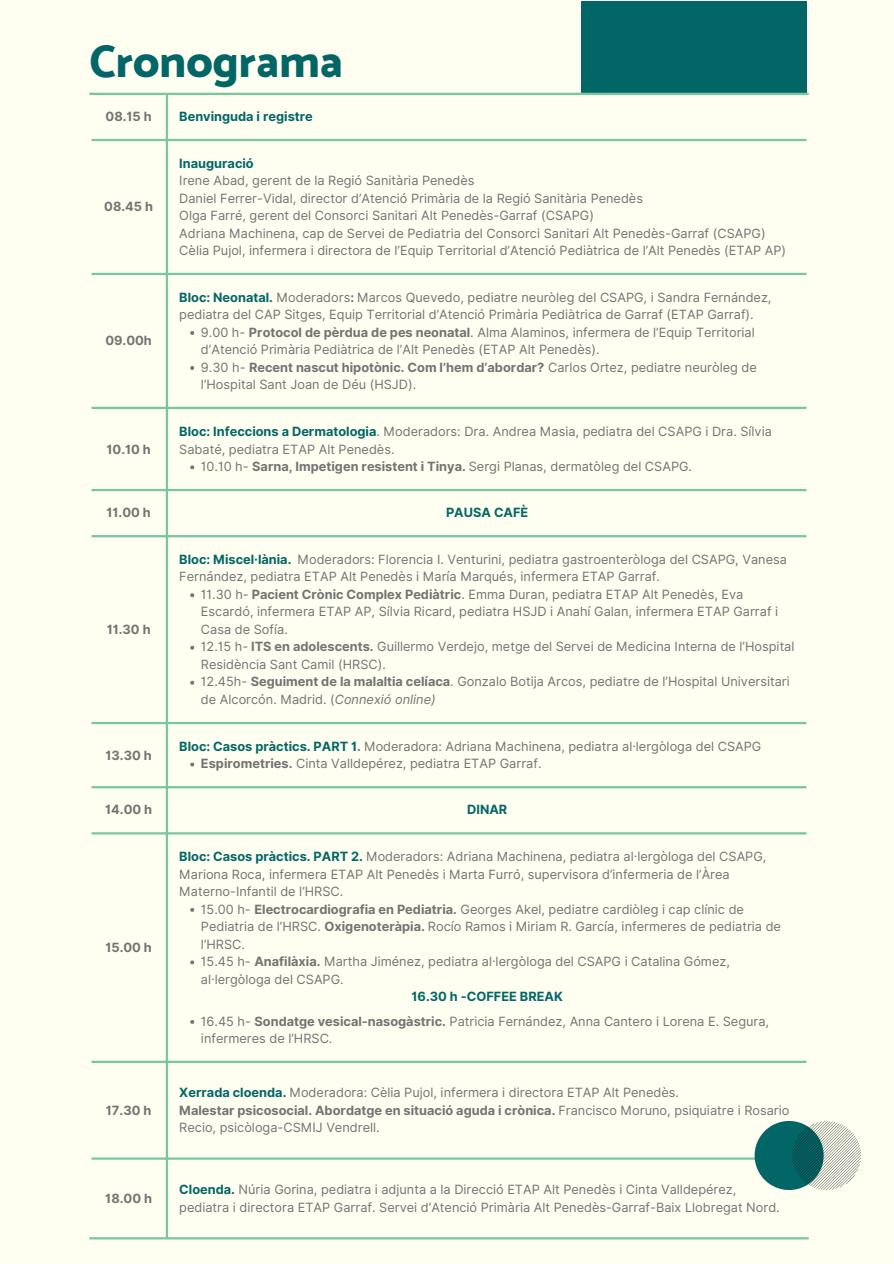
<style>
.page{position:relative;width:894px;height:1264px;background:#fff}
.page>*{position:absolute;margin:0;border:0;box-sizing:border-box;transform-origin:0 0}
.t1{font:800 45.6px "Catamaran";color:#036666}
.t2{font:12.75px/17.5px "Inter";color:#737373}
.t3{font:700 12.75px "Inter";color:#737373}
.t4{font:700 12.75px "Inter";color:#036666}
.s1{font-weight:700;color:#036666}
.s2{font-weight:700}
.s3{font-style:italic}
</style>
<div class="page">
<div style="left:0;top:0;width:893px;height:1263px;background:#fefff1"></div>
<div style="left:581px;top:1px;width:225px;height:92px;background:#036666"></div>
<svg style="left:190px;top:331px;width:4px;height:4px"></svg>
<svg style="left:190px;top:366px;width:4px;height:4px"></svg>
<svg style="left:190px;top:465px;width:4px;height:4px"></svg>
<svg style="left:190px;top:593px;width:4px;height:4px"></svg>
<svg style="left:190px;top:645px;width:4px;height:4px"></svg>
<svg style="left:190px;top:680px;width:4px;height:4px"></svg>
<svg style="left:190px;top:762px;width:4px;height:4px"></svg>
<svg style="left:190px;top:908px;width:4px;height:3px"></svg>
<svg style="left:190px;top:960px;width:4px;height:4px"></svg>
<svg style="left:190px;top:1020px;width:4px;height:3px"></svg>
<hr style="left:166px;top:95px;width:2px;height:1142px;background:#78c6a3">
<hr style="left:89px;top:93px;width:719px;height:2px;background:#78c6a3">
<hr style="left:92px;top:139px;width:714px;height:2px;background:#78c6a3">
<hr style="left:92px;top:273px;width:714px;height:2px;background:#78c6a3">
<hr style="left:92px;top:407px;width:714px;height:2px;background:#78c6a3">
<hr style="left:92px;top:489px;width:714px;height:2px;background:#78c6a3">
<hr style="left:92px;top:535px;width:714px;height:2px;background:#78c6a3">
<hr style="left:92px;top:722px;width:714px;height:2px;background:#78c6a3">
<hr style="left:92px;top:786px;width:714px;height:2px;background:#78c6a3">
<hr style="left:92px;top:832px;width:714px;height:2px;background:#78c6a3">
<hr style="left:92px;top:1060px;width:714px;height:2px;background:#78c6a3">
<hr style="left:92px;top:1157px;width:714px;height:2px;background:#78c6a3">
<hr style="left:89px;top:1237px;width:719px;height:2px;background:#78c6a3">
<svg style="left:754px;top:1121px;width:106px;height:68px"></svg>
<p class="t1" style="left:89px;top:35px;width:255px">Cronograma</p>
<h1 class="t3" style="left:106px;top:109px;width:48px">08.15 h</h1>
<p class="t4" style="left:179px;top:109px;width:135px">Benvinguda i registre</p>
<p class="t3" style="left:104px;top:199px;width:50px">08.45 h</p>
<p class="t3" style="left:105px;top:333px;width:48px">09.00h</p>
<p class="t3" style="left:106px;top:441px;width:46px">10.10 h</p>
<p class="t4" style="left:179px;top:155px;width:76px">Inauguració</p>
<p class="t2" style="left:179px;top:172px;width:296px">Irene Abad, gerent de la Regió Sanitària Penedès</p>
<p class="t2" style="left:179px;top:189px;width:465px">Daniel Ferrer-Vidal, director d’Atenció Primària de la Regió Sanitària Penedès</p>
<p class="t2" style="left:179px;top:207px;width:416px">Olga Farré, gerent del Consorci Sanitari Alt Penedès-Garraf (CSAPG)</p>
<p class="t2" style="left:179px;top:224px;width:587px">Adriana Machinena, cap de Servei de Pediatria del Consorci Sanitari Alt Penedès-Garraf (CSAPG)</p>
<p class="t2" style="left:179px;top:242px;width:608px">Cèlia Pujol, infermera i directora de l’Equip Territorial d’Atenció Pediàtrica de l’Alt Penedès (ETAP AP)</p>
<p class="t2" style="left:179px;top:288px;width:593px"><span class="s1">Bloc: Neonatal.</span> Moderadors<span class="s2">:</span> Marcos Quevedo, pediatre neuròleg del CSAPG, i Sandra Fernández, pediatra del CAP Sitges, Equip Territorial d’Atenció Primària Pediàtrica de Garraf (ETAP Garraf).</p>
<p class="t2" style="left:201px;top:323px;width:555px">9.00 h- <span class="s2">Protocol de pèrdua de pes neonatal</span>. Alma Alaminos, infermera de l’Equip Territorial d’Atenció Primària Pediàtrica de l’Alt Penedès (ETAP Alt Penedès).</p>
<p class="t2" style="left:201px;top:358px;width:557px">9.30 h- <span class="s2">Recent nascut hipotònic. Com l’hem d’abordar?</span> Carlos Ortez, pediatre neuròleg de l’Hospital Sant Joan de Déu (HSJD).</p>
<p class="t2" style="left:179px;top:422px;width:594px"><span class="s1">Bloc: Infeccions a Dermatologia</span>. Moderadors: Dra. Andrea Masia, pediatra del CSAPG i Dra. Sílvia<br>Sabaté, pediatra ETAP Alt Penedès.</p>
<p class="t2" style="left:201px;top:457px;width:492px">10.10 h- <span class="s2">Sarna, Impetigen resistent i Tinya.</span> Sergi Planas, dermatòleg del CSAPG.</p>
<p class="t3" style="left:106px;top:505px;width:46px">11.00 h</p>
<p class="t4" style="left:446px;top:505px;width:84px">PAUSA CAFÈ</p>
<p class="t3" style="left:107px;top:621px;width:45px">11.30 h</p>
<p class="t3" style="left:105px;top:747px;width:48px">13.30 h</p>
<p class="t2" style="left:179px;top:550px;width:609px"><span class="s1">Bloc: Miscel·lània.</span> Moderadors: Florencia I. Venturini, pediatra gastroenteròloga del CSAPG, Vanesa<br>Fernández, pediatra ETAP Alt Penedès i María Marqués, infermera ETAP Garraf.</p>
<p class="t2" style="left:201px;top:585px;width:578px">11.30 h- <span class="s2">Pacient Crònic Complex Pediàtric</span>. Emma Duran, pediatra ETAP Alt Penedès, Eva<br>Escardó, infermera ETAP AP, Sílvia Ricard, pediatra HSJD i Anahí Galan, infermera ETAP Garraf i<br>Casa de Sofía.</p>
<p class="t2" style="left:201px;top:638px;width:595px">12.15 h- <span class="s2">ITS en adolescents.</span> Guillermo Verdejo, metge del Servei de Medicina Interna de l’Hospital<br>Residència Sant Camil (HRSC).</p>
<p class="t2" style="left:201px;top:673px;width:590px">12.45h- <span class="s2">Seguiment de la malaltia celíaca</span>. Gonzalo Botija Arcos, pediatre de l’Hospital Universitari de Alcorcón. Madrid. (<span class="s3">Connexió online)</span></p>
<p class="t2" style="left:179px;top:737px;width:583px"><span class="s1">Bloc: Casos pràctics. PART 1</span><span class="s2">.</span> Moderadora: Adriana Machinena, pediatra al·lergòloga del CSAPG</p>
<p class="t2" style="left:201px;top:754px;width:342px"><span class="s2">Espirometries.</span> Cinta Valldepérez, pediatra ETAP Garraf.</p>
<p class="t3" style="left:105px;top:802px;width:48px">14.00 h</p>
<p class="t4" style="left:467px;top:802px;width:42px">DINAR</p>
<p class="t3" style="left:105px;top:939px;width:48px">15.00 h</p>
<p class="t3" style="left:106px;top:1102px;width:47px">17.30 h</p>
<p class="t3" style="left:105px;top:1190px;width:48px">18.00 h</p>
<p class="t2" style="left:179px;top:847px;width:588px"><span class="s1">Bloc: Casos pràctics. PART 2.</span> Moderadors: Adriana Machinena, pediatra al·lergòloga del CSAPG,<br>Mariona Roca, infermera ETAP Alt Penedès i Marta Furró, supervisora d’infermeria de l’Àrea</p>
<p class="t2" style="left:179px;top:882px;width:165px">Materno-Infantil de l’HRSC.</p>
<p class="t2" style="left:201px;top:900px;width:581px">15.00 h- <span class="s2">Electrocardiografia en Pediatria.</span> Georges Akel, pediatre cardiòleg i cap clínic de<br>Pediatria de l’HRSC. <span class="s2">Oxigenoteràpia.</span> Rocío Ramos i Miriam R. García, infermeres de pediatria de l’HRSC.</p>
<p class="t2" style="left:201px;top:952px;width:530px">15.45 h- <span class="s2">Anafilàxia.</span> Martha Jiménez, pediatra al·lergòloga del CSAPG i Catalina Gómez, al·lergòloga del CSAPG.</p>
<p class="t4" style="left:411px;top:988px;width:153px">16.30 h -COFFEE BREAK</p>
<p class="t2" style="left:201px;top:1012px;width:569px">16.45 h- <span class="s2">Sondatge vesical-nasogàstric.</span> Patricia Fernández, Anna Cantero i Lorena E. Segura, infermeres de l’HRSC.</p>
<p class="t2" style="left:179px;top:1083px;width:501px"><span class="s1">Xerrada cloenda.</span> Moderadora: Cèlia Pujol, infermera i directora ETAP Alt Penedès.</p>
<p class="t2" style="left:179px;top:1101px;width:611px"><span class="s2">Malestar psicosocial. Abordatge en situació aguda i crònica.</span> Francisco Moruno, psiquiatre i Rosario<br>Recio, psicòloga-CSMIJ Vendrell.</p>
<p class="t2" style="left:179px;top:1180px;width:558px"><span class="s1">Cloenda.</span> Núria Gorina, pediatra i adjunta a la Direcció ETAP Alt Penedès i Cinta Valldepérez,</p>
<p class="t2" style="left:179px;top:1198px;width:602px">pediatra i directora ETAP Garraf. Servei d’Atenció Primària Alt Penedès-Garraf-Baix Llobregat Nord.</p>
</div>
